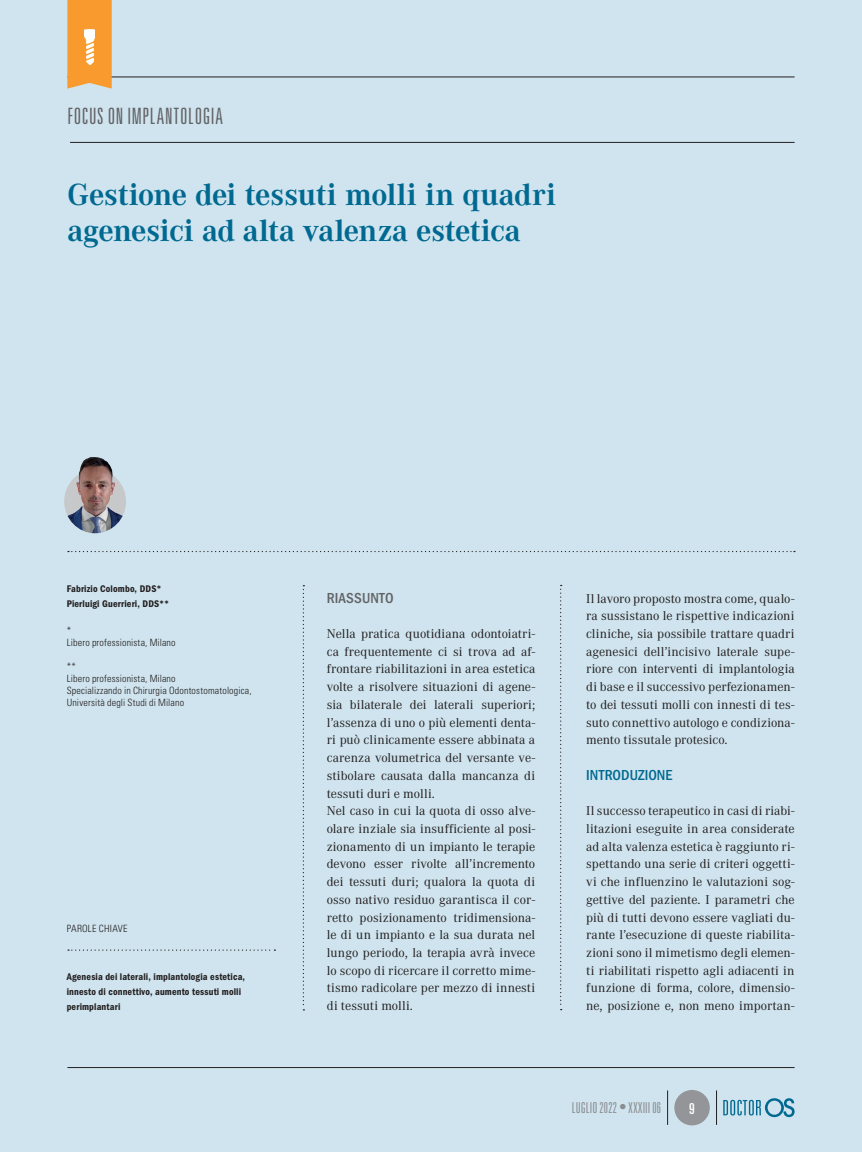
<style>
.page{position:relative;width:862px;height:1152px;background:#fff}
.page>*{position:absolute;margin:0;border:0;box-sizing:border-box;transform-origin:0 0}
.t1{font:700 30px/36px "Corporate ABQ";letter-spacing:-.015em;color:#006991}
.t2{font:300 ultra-condensed 22.5px "Univers";letter-spacing:.03em;color:#636366}
.t3{font:300 ultra-condensed 15px "Univers";letter-spacing:.01em;color:#8a8c8f}
.t4{font:500 condensed 15px "ITC Franklin Gothic Std";letter-spacing:.005em;color:#006991}
.t5{font:500 condensed 15px "ITC Franklin Gothic Std";letter-spacing:.01em;color:#636366}
.t6{font:ultra-condensed 15px "Univers";color:#fff}
.t7{font:12.5px/17.8px "Corporate ABQ";color:#231f20;text-align:justify}
.t8{font:300 condensed 10px/12px "Univers";letter-spacing:.015em;color:#231f20}
.t9{font:10px/15px "ITC Franklin Gothic Std Dm Cd";letter-spacing:.015em;color:#231f20}
</style>
<div class="page">
<div style="left:0;top:0;width:861px;height:1152px;background:#cfe4ee"></div>
<hr style="left:67px;top:77px;width:727px;height:1px;background:#231f20">
<hr style="left:70px;top:142px;width:724px;height:1px;background:#231f20">
<svg style="left:67px;top:0;width:45px;height:89px;background:#f59e38"></svg>
<hr style="left:67px;top:1067px;width:727px;height:1px;background:#231f20">
<div style="left:674px;top:1090px;width:35px;height:35px;background:#939598;border-radius:50%"></div>
<svg style="left:723px;top:1098px;width:71px;height:19px"></svg>
<hr style="left:716px;top:1090px;width:1px;height:34px;background:#231f20">
<hr style="left:667px;top:1090px;width:1px;height:34px;background:#231f20">
<img style="left:84px;top:30px;width:11px;height:35px">
<svg style="left:560px;top:585px;width:1px;height:425px"></svg>
<svg style="left:302px;top:585px;width:2px;height:425px"></svg>
<svg style="left:68px;top:551px;width:726px;height:1px"></svg>
<svg style="left:68px;top:949px;width:207px;height:1px"></svg>
<img style="left:64px;top:457px;width:62px;height:76px">
<h2 class="t2" style="left:67px;top:104px;width:157px">FOCUS ON IMPLANTOLOGIA</h2>
<h1 class="t1" style="left:67px;top:176px;width:490px">Gestione dei tessuti molli in quadri agenesici ad alta valenza estetica</h1>
<p class="t9" style="left:67px;top:581px;width:104px">Fabrizio Colombo, DDS*<br>Pierluigi Guerrieri, DDS**</p>
<p class="t8" style="left:67px;top:624px;width:110px">*<br>Libero professionista, Milano</p>
<p class="t8" style="left:67px;top:660px;width:186px">**<br>Libero professionista, Milano<br>Specializzando in Chirurgia Odontostomatologica,<br>Università degli Studi di Milano</p>
<p class="t8" style="left:67px;top:922px;width:62px">PAROLE CHIAVE</p>
<p class="t9" style="left:67px;top:969px;width:180px">Agenesia dei laterali, implantologia estetica, innesto di connettivo, aumento tessuti molli perimplantari</p>
<p class="t5" style="left:326px;top:589px;width:68px">RIASSUNTO</p>
<p class="t7" style="left:326px;top:625px;width:210px;text-align:left">Nella pratica quotidiana odontoiatri&shy;ca frequentemente ci si trova ad af&shy;frontare riabilitazioni in area estetica volte a risolvere situazioni di agene&shy;sia bilaterale dei laterali superiori; l’assenza di uno o più elementi denta&shy;ri può clinicamente essere abbinata a carenza volumetrica del versante ve&shy;stibolare causata dalla mancanza di tessuti duri e molli.<br>Nel caso in cui la quota di osso alve&shy;olare inziale sia insufficiente al posi&shy;zionamento di un impianto le terapie devono esser rivolte all’incremento dei tessuti duri; qualora la quota di osso nativo residuo garantisca il cor&shy;retto posizionamento tridimensiona&shy;le di un impianto e la sua durata nel lungo periodo, la terapia avrà invece lo scopo di ricercare il corretto mime&shy;tismo radicolare per mezzo di innesti di tessuti molli.</p>
<p class="t7" style="left:586px;top:589px;width:210px">Il lavoro proposto mostra come, qualo&shy;ra sussistano le rispettive indicazioni cliniche, sia possibile trattare quadri agenesici dell’incisivo laterale supe&shy;riore con interventi di implantologia di base e il successivo perfezionamen&shy;to dei tessuti molli con innesti di tes&shy;suto connettivo autologo e condiziona&shy;mento tissutale protesico.</p>
<p class="t4" style="left:586px;top:766px;width:88px">INTRODUZIONE</p>
<p class="t7" style="left:586px;top:802px;width:210px">Il successo terapeutico in casi di riabi&shy;litazioni eseguite in area considerate ad alta valenza estetica è raggiunto ri&shy;spettando una serie di criteri oggetti&shy;vi che influenzino le valutazioni sog&shy;gettive del paziente. I parametri che più di tutti devono essere vagliati du&shy;rante l’esecuzione di queste riabilita&shy;zioni sono il mimetismo degli elemen&shy;ti riabilitati rispetto agli adiacenti in funzione di forma, colore, dimensio&shy;ne, posizione e, non meno importan-</p>
<p class="t3" style="left:571px;top:1100px;width:90px">LUGLIO 2022 • XXXIII 06</p>
<p class="t6" style="left:688px;top:1100px;width:7px">9</p>
</div>
